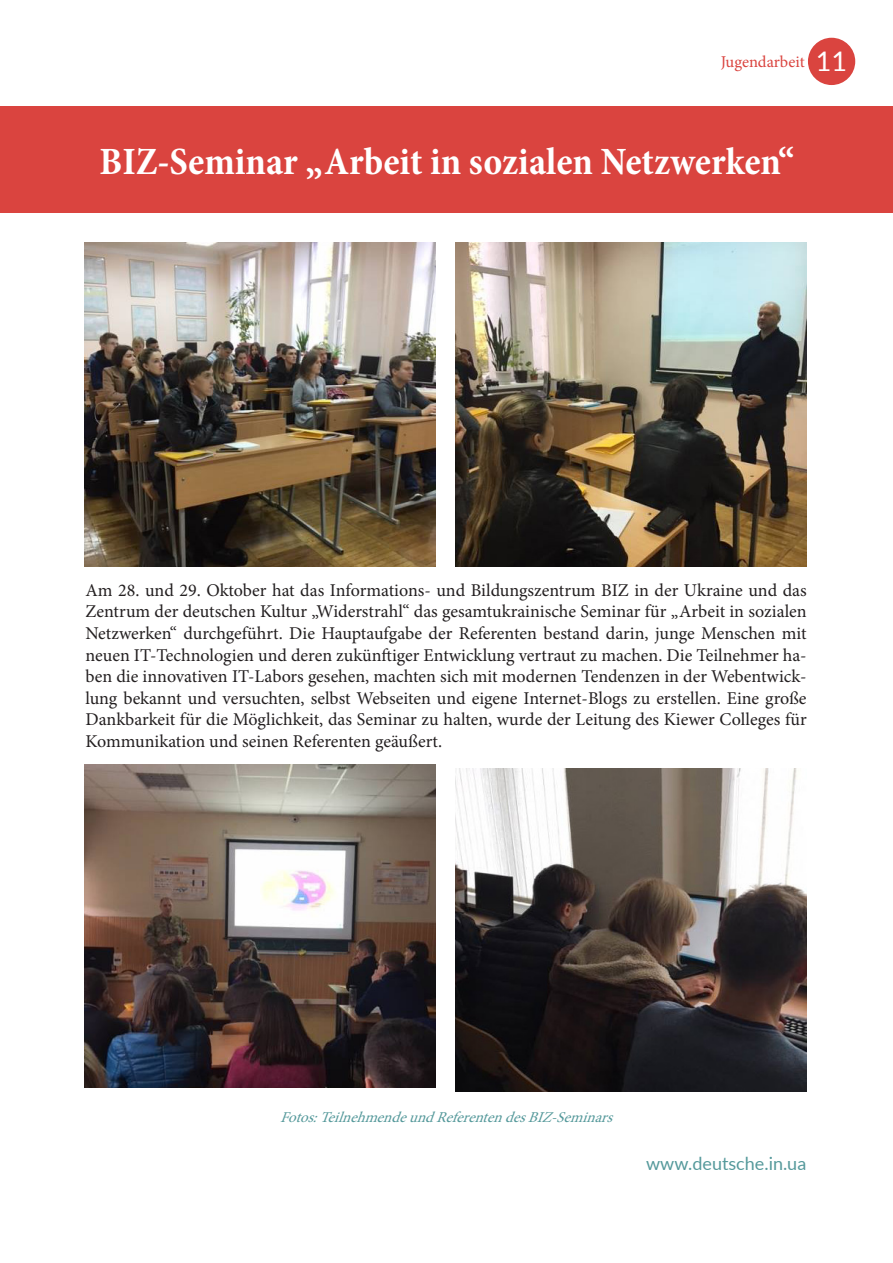
<style>
.page{position:relative;width:893px;height:1263px;background:#fff}
.page>*{position:absolute;margin:0;border:0;box-sizing:border-box;transform-origin:0 0}
.t1{font:700 condensed 39px "Minion Pro";color:#fff}
.t2{font:27px "Lato";color:#fff}
.t3{font:18px/21.6px "Minion Pro";color:#231f20;text-align:justify}
.t4{font:18px "Lato";color:#55999b}
.t5{font:16.5px "Minion Pro";color:#da443f}
.t6{font:italic 15px "Minion Pro";color:#55999b}
</style>
<div class="page">
<div style="left:808px;top:38px;width:47px;height:47px;background:#da443f;border-radius:50%"></div>
<div style="left:0;top:106px;width:893px;height:107px;background:#da443f"></div>
<img style="left:84px;top:243px;width:352px;height:323px">
<img style="left:455px;top:243px;width:352px;height:323px">
<img style="left:84px;top:764px;width:352px;height:323px">
<img style="left:455px;top:768px;width:352px;height:323px">
<p class="t5" style="left:721px;top:51px;width:85px">Jugendarbeit</p>
<p class="t2" style="left:816px;top:42px;width:33px">11</p>
<p class="t1" style="left:100px;top:134px;width:696px">BIZ-Seminar „Arbeit in sozialen Netzwerken“</p>
<p class="t3" style="left:85px;top:579px;width:723px">Am 28. und 29. Oktober hat das Informations- und Bildungszentrum BIZ in der Ukraine und das Zentrum der deutschen Kultur „Widerstrahl“ das gesamtukrainische Seminar für „Arbeit in sozialen Netzwerken“ durchgeführt. Die Hauptaufgabe der Referenten bestand darin, junge Menschen mit neuen IT-Technologien und deren zukünftiger Entwicklung vertraut zu machen. Die Teilnehmer ha&shy;ben die innovativen IT-Labors gesehen, machten sich mit modernen Tendenzen in der Webentwick&shy;lung bekannt und versuchten, selbst Webseiten und eigene Internet-Blogs zu erstellen. Eine große Dankbarkeit für die Möglichkeit, das Seminar zu halten, wurde der Leitung des Kiewer Colleges für Kommunikation und seinen Referenten geäußert.</p>
<p class="t6" style="left:280px;top:1107px;width:340px">Fotos:TeilnehmendeundReferentendesBIZ-Seminars</p>
<p class="t4" style="left:646px;top:1151px;width:162px">www.deutsche.in.ua</p>
</div>
